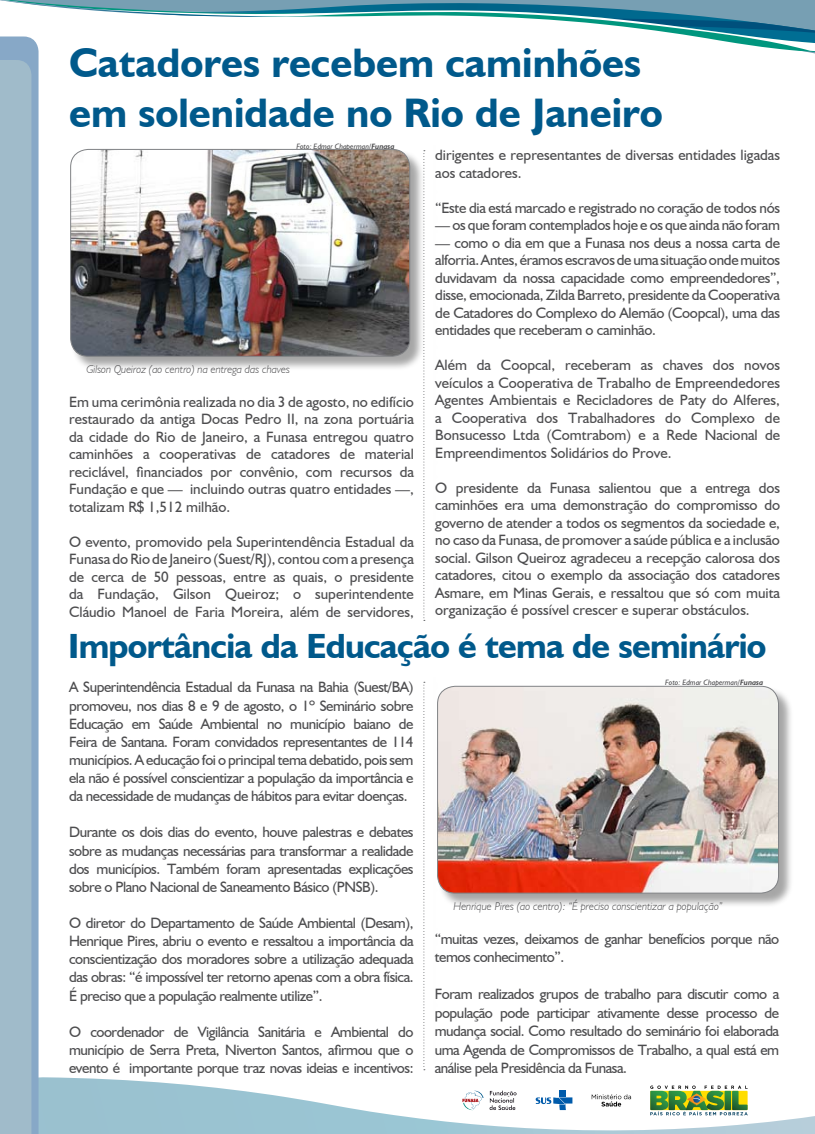
<style>
.page{position:relative;width:815px;height:1134px;background:#fff}
.page>*{position:absolute;margin:0;border:0;box-sizing:border-box;transform-origin:0 0}
.t1{font:700 41.25px/49.5px "Humanist 521 BT";color:#00598b}
.t2{font:700 35px "Humanist 521 BT";letter-spacing:-.02em;color:#00598b}
.t3{font:15px/17.5px "Humanist 521 BT";letter-spacing:-.02em;color:#4d4d4f;text-align:justify}
.t4{font:15px/17.5px "Humanist 521 BT";color:#4d4d4f}
.t5{font:italic 300 11.25px "Humanist 521 BT";color:#4d4d4f}
.t6{font:italic 7.75px "Humanist 521 BT";color:#4d4d4f}
.s1{font-weight:700}
</style>
<div class="page">
<svg style="left:39px;top:1077px;width:776px;height:57px"></svg>
<svg style="left:31px;top:138px;width:8px;height:996px;background:#8eadca"></svg>
<div style="left:0;top:138px;width:31px;height:996px;background:#a0bbca"></div>
<svg style="left:0;top:0;width:815px;height:131px"></svg>
<svg style="left:462px;top:1091px;width:22px;height:19px"></svg>
<svg style="left:490px;top:1091px;width:27px;height:19px"></svg>
<svg style="left:536px;top:1091px;width:36px;height:19px"></svg>
<svg style="left:592px;top:1094px;width:39px;height:12px"></svg>
<svg style="left:650px;top:1085px;width:98px;height:30px"></svg>
<div style="left:71px;top:150px;width:353px;height:221px;background:#000;opacity:.35"></div>
<img style="left:71px;top:149px;width:339px;height:207px">
<div style="left:70px;top:149px;width:340px;height:208px;border:1px solid #808285;border-radius:18px"></div>
<div style="left:438px;top:687px;width:355px;height:220px;background:#000;opacity:.35"></div>
<img style="left:442px;top:686px;width:337px;height:207px">
<div style="left:437px;top:686px;width:342px;height:207px;border:1px solid #808285;border-radius:18px"></div>
<svg style="left:423px;top:150px;width:2px;height:471px"></svg>
<div style="left:428px;top:670px;width:14px;height:400px;background:#000;opacity:.25"></div>
<svg style="left:423px;top:682px;width:2px;height:388px"></svg>
<h1 class="t1" style="left:69px;top:38px;width:595px">Catadores recebem caminhões em solenidade no Rio de Janeiro</h1>
<p class="t6" style="left:296px;top:141px;width:100px">Foto: Edmar Chaperman/<span class="s1">Funasa</span></p>
<p class="t4" style="left:435px;top:146px;width:346px">dirigentes e representantes de diversas entidades ligadas aos catadores.</p>
<p class="t3" style="left:435px;top:199px;width:346px">“Este dia está marcado e registrado no coração de todos nós</p>
<p class="t3" style="left:435px;top:216px;width:346px">— os que foram contemplados hoje e os que ainda não foram</p>
<p class="t3" style="left:435px;top:234px;width:346px">— como o dia em que a Funasa nos deus a nossa carta de alforria. Antes, éramos escravos de uma situação onde muitos duvidavam da nossa capacidade como empreendedores”, disse, emocionada, Zilda Barreto, presidente da Cooperativa de Catadores do Complexo do Alemão (Coopcal), uma das entidades que receberam o caminhão.</p>
<p class="t3" style="left:435px;top:356px;width:346px">Além da Coopcal, receberam as chaves dos novos veículos a Cooperativa de Trabalho de Empreendedores Agentes Ambientais e Recicladores de Paty do Alferes, a Cooperativa dos Trabalhadores do Complexo de Bonsucesso Ltda (Comtrabom) e a Rede Nacional de Empreendimentos Solidários do Prove.</p>
<p class="t3" style="left:435px;top:479px;width:346px">O presidente da Funasa salientou que a entrega dos caminhões era uma demonstração do compromisso do governo de atender a todos os segmentos da sociedade e, no caso da Funasa, de promover a saúde pública e a inclusão social. Gilson Queiroz agradeceu a recepção calorosa dos catadores, citou o exemplo da associação dos catadores Asmare, em Minas Gerais, e ressaltou que só com muita organização é possível crescer e superar obstáculos.</p>
<h2 class="t2" style="left:68px;top:625px;width:700px">Importância da Educação é tema de seminário</h2>
<p class="t5" style="left:86px;top:362px;width:205px">Gilson Queiroz (ao centro) na entrega das chaves</p>
<p class="t3" style="left:69px;top:393px;width:346px">Em uma cerimônia realizada no dia 3 de agosto, no edifício restaurado da antiga Docas Pedro II, na zona portuária da cidade do Rio de Janeiro, a Funasa entregou quatro caminhões a cooperativas de catadores de material reciclável, financiados por convênio, com recursos da Fundação e que — incluindo outras quatro entidades —, totalizam R$ 1,512 milhão.</p>
<p class="t3" style="left:69px;top:533px;width:346px">O evento, promovido pela Superintendência Estadual da Funasa do Rio de Janeiro (Suest/RJ), contou com a presença de cerca de 50 pessoas, entre as quais, o presidente da Fundação, Gilson Queiroz; o superintendente Cláudio Manoel de Faria Moreira, além de servidores,</p>
<p class="t3" style="left:69px;top:678px;width:346px;line-height:18.1px">A Superintendência Estadual da Funasa na Bahia (Suest/BA) promoveu, nos dias 8 e 9 de agosto, o 1º Seminário sobre Educação em Saúde Ambiental no município baiano de Feira de Santana. Foram convidados representantes de 114 municípios. A educação foi o principal tema debatido, pois sem ela não é possível conscientizar a população da importância e da necessidade de mudanças de hábitos para evitar doenças.</p>
<p class="t3" style="left:69px;top:823px;width:346px;line-height:18.1px">Durante os dois dias do evento, houve palestras e debates sobre as mudanças necessárias para transformar a realidade dos municípios. Também foram apresentadas explicações sobre o Plano Nacional de Saneamento Básico (PNSB).</p>
<p class="t3" style="left:69px;top:913px;width:346px;line-height:18.1px">O diretor do Departamento de Saúde Ambiental (Desam), Henrique Pires, abriu o evento e ressaltou a importância da conscientização dos moradores sobre a utilização adequada das obras: “é impossível ter retorno apenas com a obra física.<br>É preciso que a população realmente utilize”.</p>
<p class="t3" style="left:69px;top:1022px;width:346px;line-height:18.1px">O coordenador de Vigilância Sanitária e Ambiental do município de Serra Preta, Niverton Santos, afirmou que o evento é importante porque traz novas ideias e incentivos:</p>
<p class="t6" style="left:665px;top:678px;width:100px">Foto: Edmar Chaperman/<span class="s1">Funasa</span></p>
<p class="t5" style="left:453px;top:899px;width:271px">Henrique Pires (ao centro): “É preciso conscientizar a população”</p>
<p class="t3" style="left:435px;top:929px;width:346px;line-height:18.5px">“muitas vezes, deixamos de ganhar benefícios porque não temos conhecimento”.</p>
<p class="t3" style="left:435px;top:984px;width:346px;line-height:18.5px">Foram realizados grupos de trabalho para discutir como a população pode participar ativamente desse processo de mudança social. Como resultado do seminário foi elaborada uma Agenda de Compromissos de Trabalho, a qual está em análise pela Presidência da Funasa.</p>
</div>
